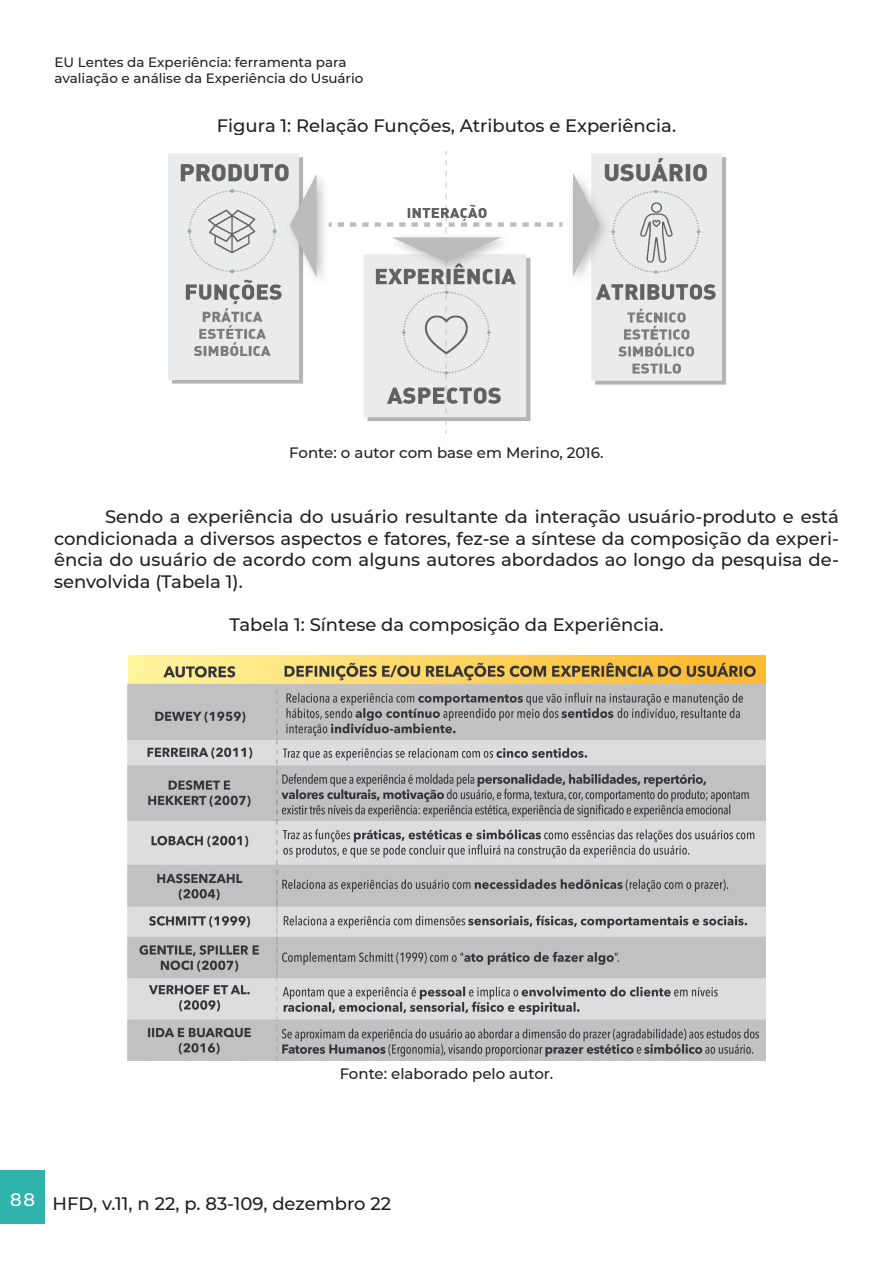
<style>
.page{position:relative;width:893px;height:1263px;background:#fff}
.page>*{position:absolute;margin:0;border:0;box-sizing:border-box;transform-origin:0 0}
.Textoo{font:500 18px/21.6px "Montserrat";color:#231f20;text-align:justify}
.titulo_de_figura{font:500 18px "Montserrat";color:#231f20}
.legenda{font:500 15px "Montserrat";color:#231f20}
.t1{font:500 13.5px/16.2px "Montserrat";color:#231f20}
</style>
<div class="page">
<div style="left:0;top:1170px;width:45px;height:54px;background:#2eb4ab"></div>
<img style="left:168px;top:151px;width:558px;height:283px">
<img style="left:128px;top:656px;width:637px;height:405px">
<p class="t1" style="left:55px;top:54px;width:310px">EU Lentes da Experiência: ferramenta para avaliação e análise da Experiência do Usuário</p>
<p class="titulo_de_figura" style="left:217px;top:113px;width:461px">Figura 1: Relação Funções, Atributos e Experiência.</p>
<p class="legenda" style="left:289px;top:443px;width:316px">Fonte: o autor com base em Merino, 2016.</p>
<p class="Textoo" style="left:54px;top:505px;width:786px;text-indent:51px">Sendo a experiência do usuário resultante da interação usuário-produto e está condicionada a diversos aspectos e fatores, fez-se a síntese da composição da experi&shy;ência do usuário de acordo com alguns autores abordados ao longo da pesquisa de&shy;senvolvida (Tabela 1).</p>
<p class="titulo_de_figura" style="left:229px;top:612px;width:436px">Tabela 1: Síntese da composição da Experiência.</p>
<p class="legenda" style="left:340px;top:1063px;width:215px">Fonte: elaborado pelo autor.</p>
<p class="Textoo" style="left:10px;top:1192px;width:382px"><sup>88</sup> HFD, v.11, n 22, p. 83-109, dezembro 22</p>
</div>
